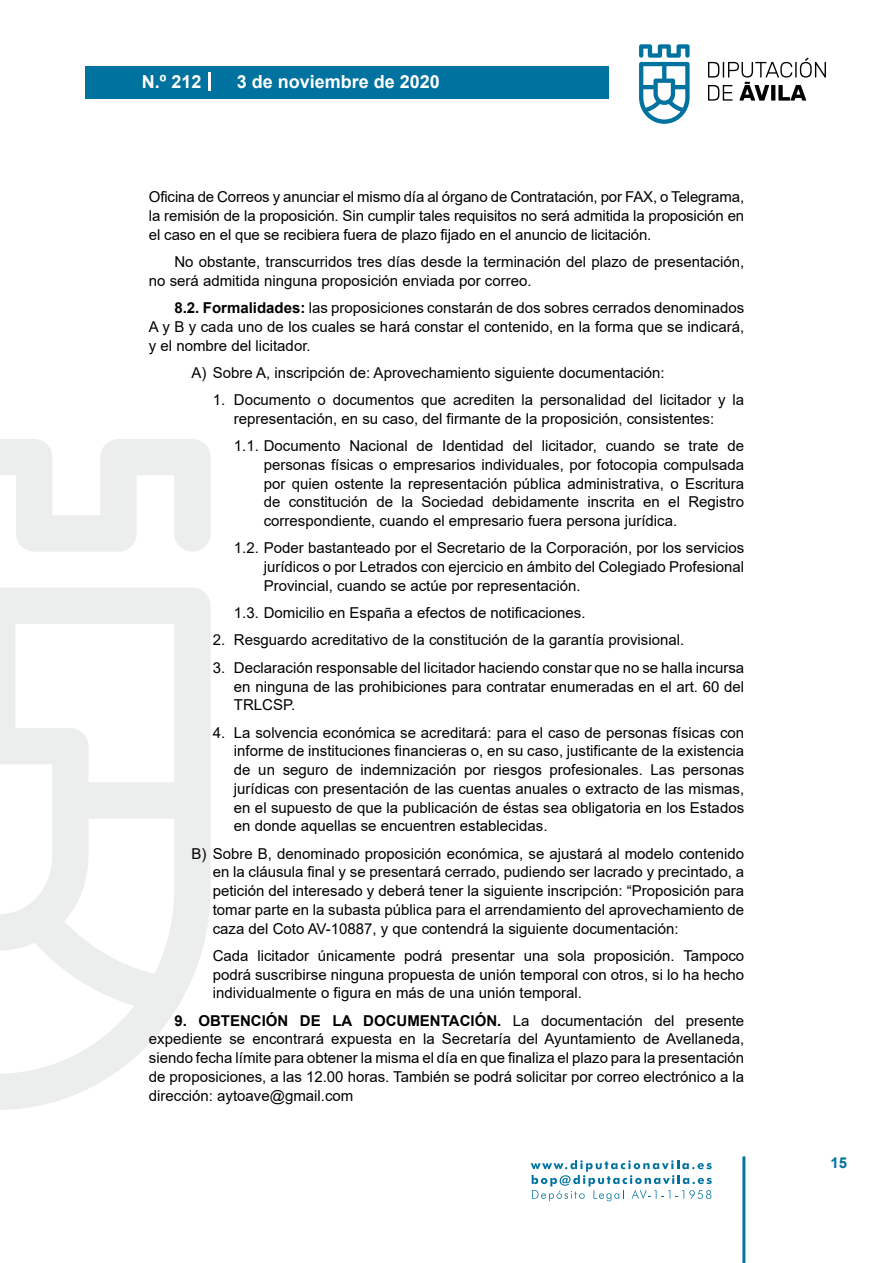
<style>
.page{position:relative;width:893px;height:1263px;background:#fff}
.page>*{position:absolute;margin:0;border:0;box-sizing:border-box;transform-origin:0 0}
.t1{font:700 18px "Arial";color:#fff}
.t2{font:15px/18.8px "Arial";color:#000;text-align:justify}
.t3{font:700 15px "Arial";color:#04739f}
.s1{font-weight:700}
</style>
<div class="page">
<svg style="left:531px;top:1160px;width:181px;height:41px"></svg>
<div style="left:85px;top:66px;width:523px;height:33px;background:#00729f"></div>
<svg style="left:639px;top:44px;width:51px;height:80px"></svg>
<svg style="left:708px;top:58px;width:118px;height:43px"></svg>
<hr style="left:742px;top:1156px;width:3px;height:107px;background:#04739f">
<svg style="left:208px;top:72px;width:2px;height:18px"></svg>
<svg style="left:0;top:439px;width:211px;height:671px"></svg>
<p class="t1" style="left:142px;top:69px;width:61px">N.º 212</p>
<p class="t1" style="left:237px;top:69px;width:205px">3 de noviembre de 2020</p>
<p class="t2" style="left:149px;top:188px;width:597px">Oficina de Correos y anunciar el mismo día al órgano de Contratación, por FAX, o Telegrama, la remisión de la proposición. Sin cumplir tales requisitos no será admitida la proposición en el caso en el que se recibiera fuera de plazo fijado en el anuncio de licitación.</p>
<p class="t2" style="left:149px;top:252px;width:597px;text-indent:26px">No obstante, transcurridos tres días desde la terminación del plazo de presentación, no será admitida ninguna proposición enviada por correo.</p>
<p class="t2" style="left:149px;top:298px;width:597px;text-indent:26px"><span class="s1">8.2. Formalidades:</span> las proposiciones constarán de dos sobres cerrados denominados A y B y cada uno de los cuales se hará constar el contenido, en la forma que se indicará, y el nombre del licitador.</p>
<p class="t2" style="left:191px;top:363px;width:475px">A) Sobre A, inscripción de: Aprovechamiento siguiente documentación:</p>
<p class="t2" style="left:213px;top:390px;width:533px;text-align:center">1. Documento o documentos que acrediten la personalidad del licitador y la representación, en su caso, del firmante de la proposición, consistentes:</p>
<p class="t2" style="left:264px;top:436px;width:482px;text-indent:-30px">1.1. Documento Nacional de Identidad del licitador, cuando se trate de personas físicas o empresarios individuales, por fotocopia compulsada por quien ostente la representación pública administrativa, o Escritura de constitución de la Sociedad debidamente inscrita en el Registro correspondiente, cuando el empresario fuera persona jurídica.</p>
<p class="t2" style="left:264px;top:539px;width:482px;text-indent:-30px">1.2. Poder bastanteado por el Secretario de la Corporación, por los servicios jurídicos o por Letrados con ejercicio en ámbito del Colegiado Profesional Provincial, cuando se actúe por representación.</p>
<p class="t2" style="left:234px;top:603px;width:353px">1.3. Domicilio en España a efectos de notificaciones.</p>
<p class="t2" style="left:213px;top:631px;width:473px">2. Resguardo acreditativo de la constitución de la garantía provisional.</p>
<p class="t2" style="left:234px;top:658px;width:512px;text-indent:-21px">3. Declaración responsable del licitador haciendo constar que no se halla incursa en ninguna de las prohibiciones para contratar enumeradas en el art. 60 del TRLCSP.</p>
<p class="t2" style="left:234px;top:723px;width:512px;text-indent:-21px">4. La solvencia económica se acreditará: para el caso de personas físicas con informe de instituciones financieras o, en su caso, justificante de la existencia de un seguro de indemnización por riesgos profesionales. Las personas jurídicas con presentación de las cuentas anuales o extracto de las mismas, en el supuesto de que la publicación de éstas sea obligatoria en los Estados en donde aquellas se encuentren establecidas.</p>
<p class="t2" style="left:213px;top:844px;width:533px;text-indent:-21px">B) Sobre B, denominado proposición económica, se ajustará al modelo contenido en la cláusula final y se presentará cerrado, pudiendo ser lacrado y precintado, a petición del interesado y deberá tener la siguiente inscripción: “Proposición para tomar parte en la subasta pública para el arrendamiento del aprovechamiento de caza del Coto AV-10887, y que contendrá la siguiente documentación:</p>
<p class="t2" style="left:213px;top:946px;width:533px">Cada licitador únicamente podrá presentar una sola proposición. Tampoco podrá suscribirse ninguna propuesta de unión temporal con otros, si lo ha hecho individualmente o figura en más de una unión temporal.</p>
<p class="t2" style="left:149px;top:1011px;width:597px;text-indent:26px"><span class="s1">9. OBTENCIÓN DE LA DOCUMENTACIÓN.</span> La documentación del presente expediente se encontrará expuesta en la Secretaría del Ayuntamiento de Avellaneda, siendo fecha límite para obtener la misma el día en que finaliza el plazo para la presentación de proposiciones, a las 12.00 horas. También se podrá solicitar por correo electrónico a la dirección: aytoave@gmail.com</p>
<p class="t3" style="left:831px;top:1152px;width:18px">15</p>
</div>
